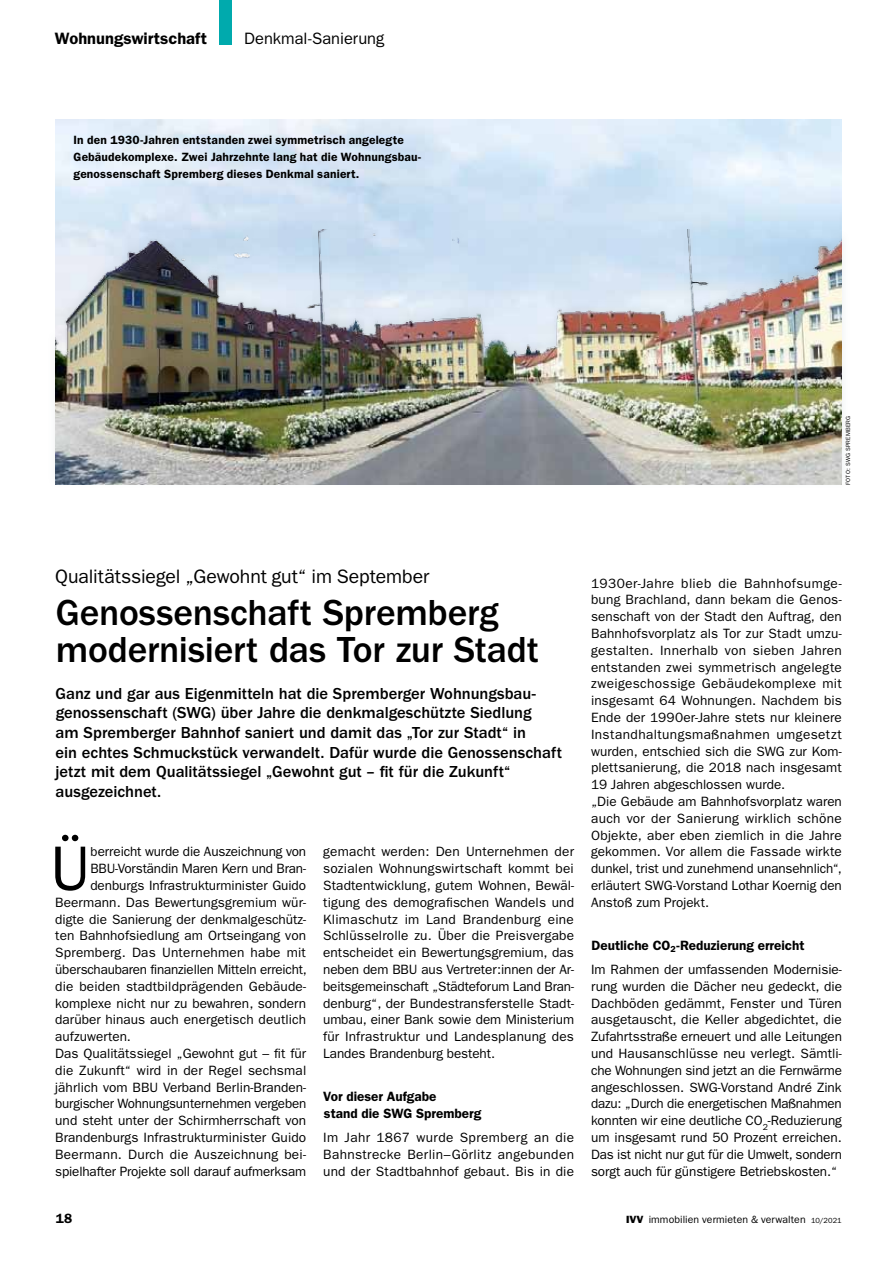
<style>
.page{position:relative;width:893px;height:1263px;background:#fff}
.page>*{position:absolute;margin:0;border:0;box-sizing:border-box;transform-origin:0 0}
.t1{font:63.3px "ITC Franklin Gothic Std";color:#000}
.t2{font:500 37.5px/37.5px "ITC Franklin Gothic Std";letter-spacing:-.01em;color:#000}
.t3{font:19.5px "ITC Franklin Gothic Std";letter-spacing:-.005em;color:#000}
.t4{font:500 16.5px/19.5px "ITC Franklin Gothic Std";color:#000}
.t5{font:600 16.5px "ITC Franklin Gothic Std";color:#000}
.t6{font:16.5px "ITC Franklin Gothic Std";color:#000}
.t7{font:13.5px/16.8px "ITC Franklin Gothic Std";letter-spacing:.005em;color:#000;text-align:justify}
.t8{font:13.5px "ITC Franklin Gothic Std";letter-spacing:-.015em;color:#000}
.t9{font:600 13.5px/16.8px "ITC Franklin Gothic Std";color:#000}
.t10{font:600 12px/16.8px "ITC Franklin Gothic Std";letter-spacing:.015em;color:#000}
.t11{font:10.5px "ITC Franklin Gothic Std";letter-spacing:.005em;color:#000}
.t12{font:6px "ITC Franklin Gothic Std";letter-spacing:.03em;color:#000}
.s1{font-size:13.05px}
.s2{font-weight:600}
.s3{font-family:"ITC Franklin Gothic Std Hvy"}
.s4{font-size:7.5px}
</style>
<div class="page">
<div style="left:47px;top:218px;width:803px;height:271px;background:#a0afb5;opacity:.2"></div>
<img style="left:55px;top:230px;width:787px;height:255px">
<p class="t5" style="left:55px;top:29px;width:154px">Wohnungswirtschaft</p>
<p class="t6" style="left:244px;top:29px;width:142px">Denkmal-Sanierung</p>
<p class="t10" style="left:74px;top:132px;width:349px">In den 1930-Jahren entstanden zwei symmetrisch angelegte<br>Gebäudekomplexe. Zwei Jahrzehnte lang hat die Wohnungsbau&shy;genossenschaft Spremberg dieses Denkmal saniert.</p>
<p class="t12" style="left:845px;top:485px;width:70px;rotate:-90deg">FOTO: SWG Spremberg</p>
<h3 class="t3" style="left:55px;top:565px;width:376px">Qualitätssiegel „Gewohnt gut“ im September</h3>
<h2 class="t2" style="left:56px;top:594px;width:485px">Genossenschaft Spremberg modernisiert das Tor zur Stadt</h2>
<p class="t4" style="left:56px;top:684px;width:508px">Ganz und gar aus Eigenmitteln hat die Spremberger Wohnungsbau&shy;genossenschaft (SWG) über Jahre die denkmalgeschützte Siedlung<br>am Spremberger Bahnhof saniert und damit das „Tor zur Stadt“ in<br>ein echtes Schmuckstück verwandelt. Dafür wurde die Genossenschaft jetzt mit dem Qualitätssiegel „Gewohnt gut – fit für die Zukunft“ ausgezeichnet.</p>
<h1 class="t1" style="left:50px;top:832px;width:42px">Ü</h1>
<p class="t7" style="left:90px;top:843px;width:217px"><span class="s1">b</span>erreicht wurde die Auszeichnung von</p>
<p class="t8" style="left:90px;top:861px;width:217px">BBU-Vorständin Maren Kern und Bran-</p>
<p class="t7" style="left:90px;top:877px;width:217px">denburgs Infrastrukturminister Guido</p>
<p class="t7" style="left:55px;top:894px;width:252px">Beermann. Das Bewertungsgremium wür-</p>
<p class="t7" style="left:55px;top:911px;width:252px">digte die Sanierung der denkmalgeschütz-</p>
<p class="t7" style="left:55px;top:927px;width:252px">ten Bahnhofsiedlung am Ortseingang von</p>
<p class="t7" style="left:55px;top:944px;width:252px">Spremberg. Das Unternehmen habe mit</p>
<p class="t8" style="left:55px;top:962px;width:253px">überschaubaren finanziellen Mitteln erreicht,</p>
<p class="t7" style="left:55px;top:978px;width:252px">die beiden stadtbildprägenden Gebäude-</p>
<p class="t7" style="left:55px;top:995px;width:252px">komplexe nicht nur zu bewahren, sondern</p>
<p class="t7" style="left:55px;top:1011px;width:252px">darüber hinaus auch energetisch deutlich</p>
<p class="t7" style="left:55px;top:1028px;width:77px">aufzuwerten.</p>
<p class="t7" style="left:55px;top:1045px;width:252px">Das Qualitätssiegel „Gewohnt gut – fit für</p>
<p class="t7" style="left:55px;top:1062px;width:252px">die Zukunft“ wird in der Regel sechsmal</p>
<p class="t7" style="left:55px;top:1079px;width:252px">jährlich vom BBU Verband Berlin-Branden-</p>
<p class="t8" style="left:55px;top:1096px;width:252px">burgischer Wohnungsunternehmen vergeben</p>
<p class="t7" style="left:55px;top:1112px;width:252px">und steht unter der Schirmherrschaft von</p>
<p class="t7" style="left:55px;top:1129px;width:252px">Brandenburgs Infrastrukturminister Guido</p>
<p class="t7" style="left:55px;top:1146px;width:252px">Beermann. Durch die Auszeichnung bei-</p>
<p class="t7" style="left:55px;top:1163px;width:252px">spielhafter Projekte soll darauf aufmerksam</p>
<p class="t7" style="left:323px;top:843px;width:253px">gemacht werden: Den Unternehmen der sozialen Wohnungswirtschaft kommt bei Stadtentwicklung, gutem Wohnen, Bewäl&shy;tigung des demografischen Wandels und Klimaschutz im Land Brandenburg eine Schlüsselrolle zu. Über die Preisvergabe entscheidet ein Bewertungsgremium, das neben dem BBU aus Vertreter:innen der Ar&shy;beitsgemeinschaft „Städteforum Land Bran&shy;denburg“, der Bundestransferstelle Stadt&shy;umbau, einer Bank sowie dem Ministerium für Infrastruktur und Landesplanung des Landes Brandenburg besteht.</p>
<p class="t9" style="left:323px;top:1088px;width:160px">Vor dieser Aufgabe<br>stand die SWG Spremberg</p>
<p class="t7" style="left:323px;top:1129px;width:252px">Im Jahr 1867 wurde Spremberg an die Bahnstrecke Berlin–Görlitz angebunden und der Stadtbahnhof gebaut. Bis in die</p>
<p class="t9" style="left:56px;top:1210px;width:18px">18</p>
<p class="t7" style="left:591px;top:575px;width:252px;text-align:left">1930er-Jahre blieb die Bahnhofsumge&shy;bung Brachland, dann bekam die Genos&shy;senschaft von der Stadt den Auftrag, den Bahnhofsvorplatz als Tor zur Stadt umzu&shy;gestalten. Innerhalb von sieben Jahren entstanden zwei symmetrisch angelegte zweigeschossige Gebäudekomplexe mit insgesamt 64 Wohnungen. Nachdem bis Ende der 1990er-Jahre stets nur kleinere Instandhaltungsmaßnahmen umgesetzt wurden, entschied sich die SWG zur Kom&shy;plettsanierung, die 2018 nach insgesamt 19 Jahren abgeschlossen wurde.<br>„Die Gebäude am Bahnhofsvorplatz waren auch vor der Sanierung wirklich schöne Objekte, aber eben ziemlich in die Jahre gekommen. Vor allem die Fassade wirkte dunkel, trist und zunehmend unansehnlich“, erläutert SWG-Vorstand Lothar Koernig den Anstoß zum Projekt.</p>
<p class="t7" style="left:591px;top:933px;width:252px;line-height:24px"><span class="s2">Deutliche CO</span><sub>2</sub><span class="s2">-Reduzierung erreicht<br></span>Im Rahmen der umfassenden Modernisie-</p>
<p class="t7" style="left:591px;top:978px;width:253px">rung wurden die Dächer neu gedeckt, die Dachböden gedämmt, Fenster und Türen ausgetauscht, die Keller abgedichtet, die Zufahrtsstraße erneuert und alle Leitungen und Hausanschlüsse neu verlegt. Sämtli&shy;che Wohnungen sind jetzt an die Fernwärme angeschlossen. SWG-Vorstand André Zink dazu: „Durch die energetischen Maßnahmen konnten wir eine deutliche CO<sub>2</sub>-Reduzierung um insgesamt rund 50 Prozent erreichen.<br>Das ist nicht nur gut für die Umwelt, sondern sorgt auch für günstigere Betriebskosten.“</p>
<p class="t11" style="left:626px;top:1214px;width:217px"><span class="s3">IVV</span> immobilien vermieten &amp; verwalten <span class="s4">10/2021</span></p>
</div>
